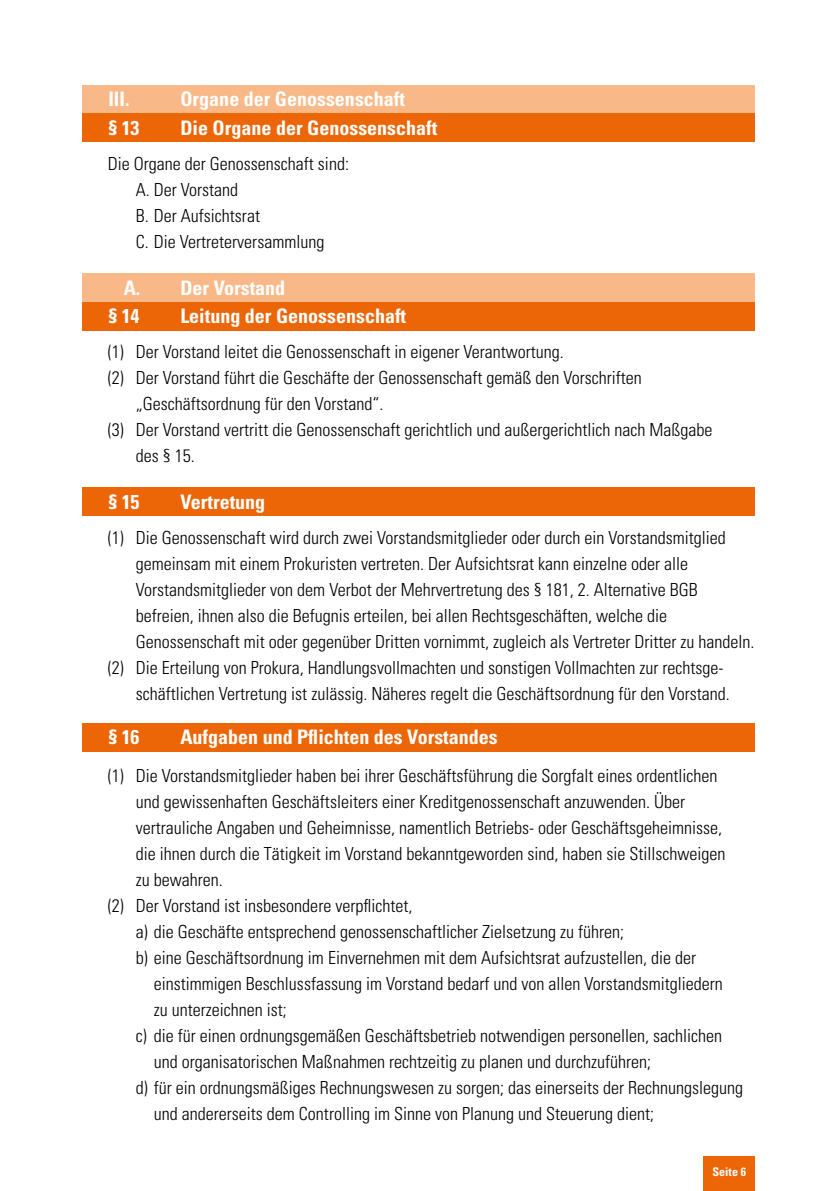
<style>
.page{position:relative;width:840px;height:1191px;background:#fff}
.page>*{position:absolute;margin:0;border:0;box-sizing:border-box;transform-origin:0 0}
.t1{font:700 condensed 20px/28.4px "Univers";color:#fff}
.t2{font:300 condensed 18px/26px "Univers";color:#000}
.t3{font:700 condensed 12px "Univers";color:#fff}
</style>
<div class="page">
<div style="left:82px;top:85px;width:672px;height:28px;background:#f8b887"></div>
<div style="left:82px;top:113px;width:672px;height:29px;background:#ec6608"></div>
<div style="left:82px;top:274px;width:672px;height:28px;background:#f8b887"></div>
<div style="left:82px;top:302px;width:672px;height:28px;background:#ec6608"></div>
<div style="left:82px;top:488px;width:672px;height:28px;background:#ec6608"></div>
<div style="left:82px;top:723px;width:672px;height:28px;background:#ec6608"></div>
<div style="left:703px;top:1157px;width:51px;height:34px;background:#ec6608"></div>
<p class="t1" style="left:108px;top:85px;width:23px">III.</p>
<p class="t1" style="left:180px;top:85px;width:226px">Organe der Genossenschaft</p>
<p class="t1" style="left:108px;top:113px;width:33px">§ 13</p>
<p class="t1" style="left:180px;top:113px;width:258px">Die Organe der Genossenschaft</p>
<p class="t2" style="left:136px;top:151px;width:214px;text-indent:-28px">Die Organe der Genossenschaft sind:<br>A. Der Vorstand<br>B. Der Aufsichtsrat<br>C. Die Vertreterversammlung</p>
<p class="t1" style="left:108px;top:273px;width:178px;text-indent:15px">A. Der Vorstand § 14</p>
<p class="t1" style="left:180px;top:302px;width:227px">Leitung der Genossenschaft</p>
<p class="t2" style="left:108px;top:339px;width:457px">(1) Der Vorstand leitet die Genossenschaft in eigener Verantwortung.</p>
<p class="t2" style="left:108px;top:365px;width:535px">(2) Der Vorstand führt die Geschäfte der Genossenschaft gemäß den Vorschriften</p>
<p class="t2" style="left:136px;top:391px;width:249px">„Geschäftsordnung für den Vorstand“.</p>
<p class="t2" style="left:108px;top:417px;width:606px">(3) Der Vorstand vertritt die Genossenschaft gerichtlich und außergerichtlich nach Maßgabe</p>
<p class="t2" style="left:136px;top:443px;width:60px">des § 15.</p>
<p class="t1" style="left:108px;top:487px;width:33px">§ 15</p>
<p class="t1" style="left:180px;top:487px;width:86px">Vertretung</p>
<p class="t2" style="left:108px;top:525px;width:619px">(1) Die Genossenschaft wird durch zwei Vorstandsmitglieder oder durch ein Vorstandsmitglied</p>
<p class="t2" style="left:136px;top:551px;width:553px">gemeinsam mit einem Prokuristen vertreten. Der Aufsichtsrat kann einzelne oder alle</p>
<p class="t2" style="left:136px;top:577px;width:563px">Vorstandsmitglieder von dem Verbot der Mehrvertretung des § 181, 2. Alternative BGB</p>
<p class="t2" style="left:136px;top:603px;width:532px">befreien, ihnen also die Befugnis erteilen, bei allen Rechtsgeschäften, welche die</p>
<p class="t2" style="left:136px;top:629px;width:620px">Genossenschaft mit oder gegenüber Dritten vornimmt, zugleich als Vertreter Dritter zu handeln.</p>
<p class="t2" style="left:108px;top:655px;width:617px">(2) Die Erteilung von Prokura, Handlungsvollmachten und sonstigen Vollmachten zur rechtsge-</p>
<p class="t2" style="left:136px;top:681px;width:595px">schäftlichen Vertretung ist zulässig. Näheres regelt die Geschäftsordnung für den Vorstand.</p>
<p class="t1" style="left:108px;top:723px;width:33px">§ 16</p>
<p class="t1" style="left:180px;top:723px;width:319px">Aufgaben und Pflichten des Vorstandes</p>
<p class="t2" style="left:108px;top:763px;width:611px">(1) Die Vorstandsmitglieder haben bei ihrer Geschäftsführung die Sorgfalt eines ordentlichen</p>
<p class="t2" style="left:136px;top:789px;width:550px">und gewissenhaften Geschäftsleiters einer Kreditgenossenschaft anzuwenden. Über</p>
<p class="t2" style="left:136px;top:815px;width:587px">vertrauliche Angaben und Geheimnisse, namentlich Betriebs- oder Geschäftsgeheimnisse,</p>
<p class="t2" style="left:136px;top:841px;width:590px">die ihnen durch die Tätigkeit im Vorstand bekanntgeworden sind, haben sie Stillschweigen</p>
<p class="t2" style="left:136px;top:867px;width:88px">zu bewahren.</p>
<p class="t2" style="left:108px;top:893px;width:306px">(2) Der Vorstand ist insbesondere verpflichtet,</p>
<p class="t2" style="left:136px;top:919px;width:489px">a) die Geschäfte entsprechend genossenschaftlicher Zielsetzung zu führen;</p>
<p class="t2" style="left:136px;top:945px;width:561px">b) eine Geschäftsordnung im Einvernehmen mit dem Aufsichtsrat aufzustellen, die der</p>
<p class="t2" style="left:154px;top:971px;width:570px">einstimmigen Beschlussfassung im Vorstand bedarf und von allen Vorstandsmitgliedern</p>
<p class="t2" style="left:154px;top:997px;width:134px">zu unterzeichnen ist;</p>
<p class="t2" style="left:136px;top:1023px;width:587px">c) die für einen ordnungsgemäßen Geschäftsbetrieb notwendigen personellen, sachlichen</p>
<p class="t2" style="left:154px;top:1049px;width:498px">und organisatorischen Maßnahmen rechtzeitig zu planen und durchzuführen;</p>
<p class="t2" style="left:136px;top:1075px;width:608px">d) für ein ordnungsmäßiges Rechnungswesen zu sorgen; das einerseits der Rechnungslegung</p>
<p class="t2" style="left:154px;top:1101px;width:501px">und andererseits dem Controlling im Sinne von Planung und Steuerung dient;</p>
<p class="t3" style="left:712px;top:1164px;width:35px">Seite 6</p>
</div>
